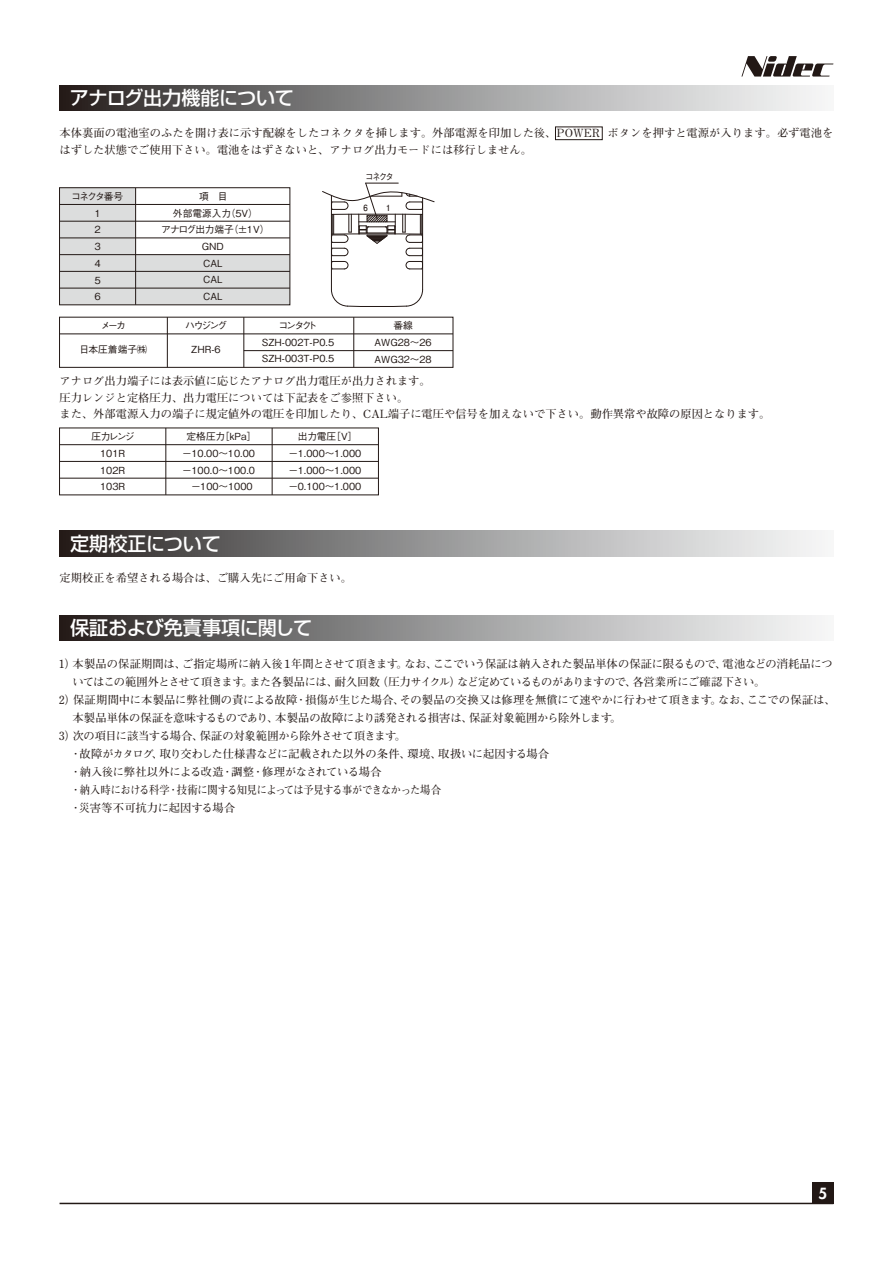
<style>
.page{position:relative;width:893px;height:1263px;background:#fff}
.page>*{position:absolute;margin:0;border:0;box-sizing:border-box;transform-origin:0 0}
.t1{font:500 19.05px "Shin Go Pr 5";letter-spacing:-.01em;color:#fff}
.t2{font:800 15px "Futura Std";color:#fff}
.t3{font:700 11.25px/16.5px "Futo Min A101 Pr 5";color:#221815}
.t4{font:700 11.25px "Futo Min A101 Pr 5";letter-spacing:-.02em;color:#221815}
.t5{font:700 11.25px "Futo Min A101 Pr 5";letter-spacing:-.05em;color:#221815}
.t6{font:700 11.25px "Futo Min A101 Pr 5";letter-spacing:-.025em;color:#221815}
.t7{font:700 11.25px "Futo Min A101 Pr 5";letter-spacing:-.03em;color:#221815}
.t8{font:500 9.75px/16.8px "Gothic BBB Pr 5";color:#221815;text-align:center}
.t9{font:500 9.15px "Gothic BBB Pr 5";color:#221815;scale:.91 1}
.t10{font:700 8.55px "Futo Go B101 Pr 5";color:#221815;scale:.91 1}
</style>
<div class="page">
<hr style="left:60px;top:1203px;width:773px;height:1px;background:#221815">
<div style="left:812px;top:1182px;width:21px;height:21px;background:#221815"></div>
<div style="left:136px;top:255px;width:154px;height:50px;background:#dcdddd"></div>
<div style="left:60px;top:188px;width:76px;height:117px;background:#dcdddd"></div>
<hr style="left:60px;top:238px;width:230px;height:1px;background:#221815">
<hr style="left:60px;top:221px;width:230px;height:1px;background:#221815">
<hr style="left:60px;top:204px;width:230px;height:1px;background:#221815">
<hr style="left:60px;top:254px;width:230px;height:1px;background:#221815">
<hr style="left:60px;top:271px;width:230px;height:1px;background:#221815">
<hr style="left:60px;top:288px;width:230px;height:1px;background:#221815">
<div style="left:59px;top:187px;width:231px;height:118px;border:1px solid #221815"></div>
<hr style="left:244px;top:350px;width:209px;height:1px;background:#221815">
<hr style="left:60px;top:333px;width:393px;height:1px;background:#221815">
<div style="left:59px;top:317px;width:394px;height:51px;border:1px solid #221815"></div>
<hr style="left:167px;top:317px;width:1px;height:50px;background:#221815">
<hr style="left:244px;top:317px;width:1px;height:50px;background:#221815">
<hr style="left:353px;top:317px;width:1px;height:50px;background:#221815">
<hr style="left:135px;top:188px;width:1px;height:117px;background:#221815">
<div style="left:555px;top:127px;width:47px;height:13px;border:1px solid #221815"></div>
<hr style="left:166px;top:428px;width:1px;height:67px;background:#221815">
<hr style="left:272px;top:428px;width:1px;height:67px;background:#221815">
<hr style="left:60px;top:444px;width:318px;height:1px;background:#221815">
<hr style="left:60px;top:461px;width:318px;height:1px;background:#221815">
<hr style="left:60px;top:478px;width:318px;height:1px;background:#221815">
<hr style="left:331px;top:195px;width:1px;height:95px;background:#231815">
<hr style="left:422px;top:198px;width:1px;height:92px;background:#231815">
<svg style="left:331px;top:289px;width:92px;height:18px"></svg>
<svg style="left:322px;top:183px;width:113px;height:87px"></svg>
<svg style="left:60px;top:85px;width:762px;height:26px;background:#949393"></svg>
<svg style="left:60px;top:531px;width:762px;height:25px;background:#949393"></svg>
<svg style="left:60px;top:615px;width:762px;height:25px;background:#949393"></svg>
<svg style="left:741px;top:56px;width:92px;height:21px"></svg>
<h1 class="t1" style="left:70px;top:82px;width:226px">アナログ出力機能について</h1>
<p class="t3" style="left:60px;top:124px;width:775px">本体裏面の電池室のふたを開け表に示す配線をしたコネクタを挿します。外部電源を印加した後、POWER ボタンを押すと電源が入ります。必ず電池をはずした状態でご使用下さい。電池をはずさないと、アナログ出力モードには移行しません。</p>
<p class="t9" style="left:365px;top:169px;width:33px">コネクタ</p>
<p class="t8" style="left:71px;top:187px;width:53px">コネクタ番号<br>１<br>２<br>３<br>４<br>５<br>６</p>
<p class="t8" style="left:161px;top:187px;width:110px">項　目<br>外部電源入力（5V）<br>アナログ出力端子（±1V）<br>GND<br>CAL<br>CAL<br>CAL</p>
<p class="t8" style="left:101px;top:316px;width:27px">メーカ</p>
<p class="t8" style="left:79px;top:340px;width:69px">日本圧着端子㈱</p>
<p class="t10" style="left:364px;top:201px;width:31px">6 　 1</p>
<p class="t8" style="left:185px;top:316px;width:44px">ハウジング</p>
<p class="t8" style="left:191px;top:340px;width:31px">ZHR-6</p>
<p class="t8" style="left:262px;top:316px;width:74px">コンタクト<br>SZH-002T-P0.5<br>SZH-003T-P0.5</p>
<p class="t8" style="left:375px;top:316px;width:59px">番線<br>AWG28～26<br>AWG32～28</p>
<p class="t3" style="left:60px;top:372px;width:712px">アナログ出力端子には表示値に応じたアナログ出力電圧が出力されます。<br>圧力レンジと定格圧力、出力電圧については下記表をご参照下さい。<br>また、外部電源入力の端子に規定値外の電圧を印加したり、CAL端子に電圧や信号を加えないで下さい。動作異常や故障の原因となります。</p>
<p class="t8" style="left:91px;top:427px;width:45px">圧力レンジ<br>101R<br>102R<br>103R</p>
<p class="t8" style="left:182px;top:427px;width:76px">定格圧力［kPa］－10.00～10.00－100.0～100.0－100～1000</p>
<p class="t8" style="left:289px;top:427px;width:74px">出力電圧［V］－1.000～1.000－1.000～1.000－0.100～1.000</p>
<h1 class="t1" style="left:70px;top:528px;width:152px">定期校正について</h1>
<p class="t3" style="left:60px;top:568px;width:294px">定期校正を希望される場合は、ご購入先にご用命下さい。</p>
<h1 class="t1" style="left:70px;top:612px;width:244px">保証および免責事項に関して</h1>
<p class="t4" style="left:59px;top:655px;width:775px">1）本製品の保証期間は、ご指定場所に納入後１年間とさせて頂きます。なお、ここでいう保証は納入された製品単体の保証に限るもので、電池などの消耗品につ</p>
<p class="t5" style="left:72px;top:673px;width:694px">いてはこの範囲外とさせて頂きます。また各製品には、耐久回数（圧力サイクル）など定めているものがありますので、各営業所にご確認下さい。</p>
<p class="t3" style="left:59px;top:691px;width:778px">2）保証期間中に本製品に弊社側の責による故障・損傷が生じた場合、その製品の交換又は修理を無償にて速やかに行わせて頂きます。なお、ここでの保証は、</p>
<p class="t3" style="left:72px;top:709px;width:551px">本製品単体の保証を意味するものであり、本製品の故障により誘発される損害は、保証対象範囲から除外します。</p>
<p class="t6" style="left:59px;top:727px;width:349px">3）次の項目に該当する場合、保証の対象範囲から除外させて頂きます。</p>
<p class="t4" style="left:59px;top:745px;width:492px">　・故障がカタログ、取り交わした仕様書などに記載された以外の条件、環境、取扱いに起因する場合</p>
<p class="t6" style="left:59px;top:763px;width:324px">　・納入後に弊社以外による改造・調整・修理がなされている場合</p>
<p class="t7" style="left:59px;top:781px;width:384px">　・納入時における科学・技術に関する知見によっては予見する事ができなかった場合</p>
<p class="t3" style="left:59px;top:799px;width:178px">　・災害等不可抗力に起因する場合</p>
<h2 class="t2" style="left:818px;top:1184px;width:10px">5</h2>
</div>
